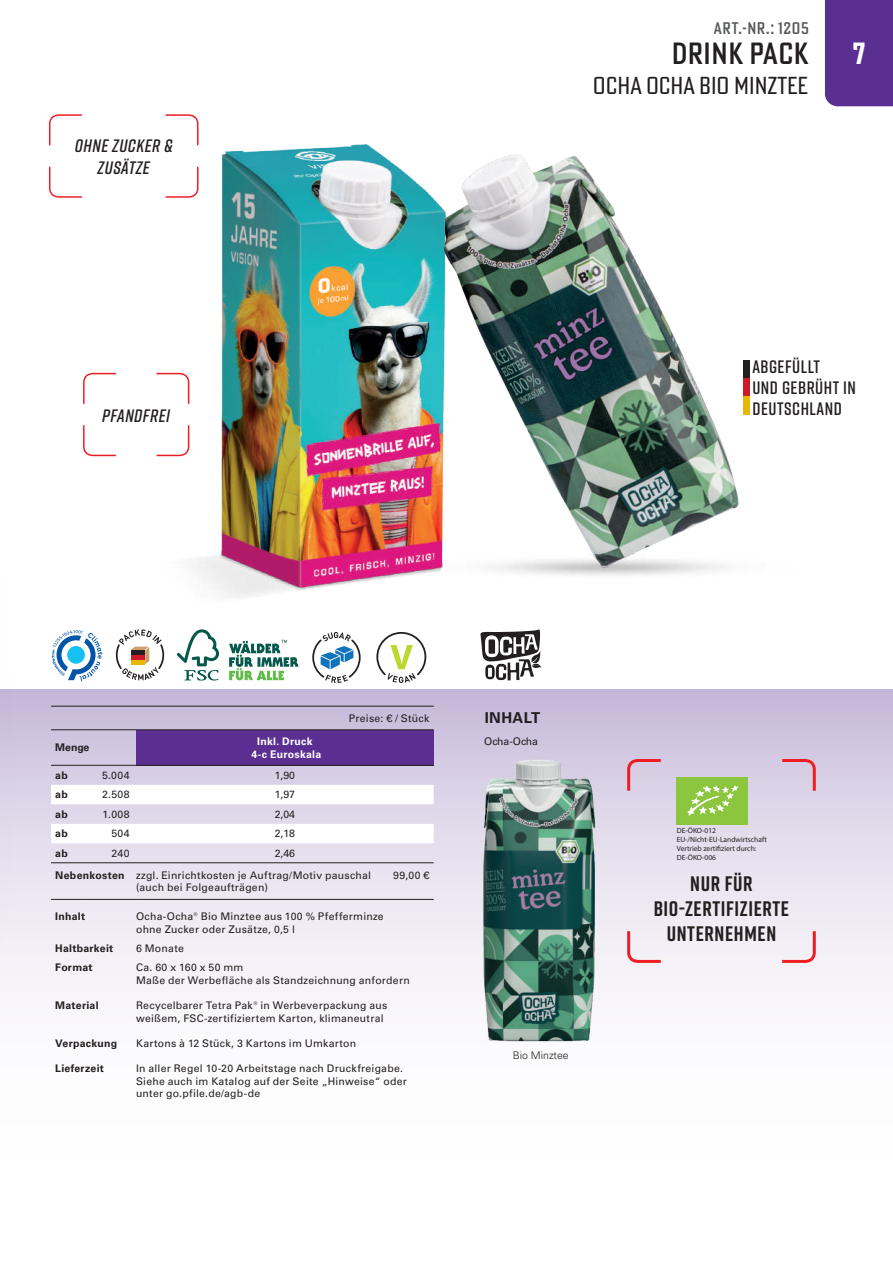
<style>
.page{position:relative;width:893px;height:1263px;background:#fff}
.page>*{position:absolute;margin:0;border:0;box-sizing:border-box;transform-origin:0 0}
.t1{font:500 30px "Poster Gothic Cond ATF";letter-spacing:.02em;color:#231f20}
.t2{font:700 30px "Poster Gothic Ex Cond ATF";color:#fff}
.t3{font:24px "Poster Gothic Cond ATF";color:#231f20}
.t4{font:700 21px/25.2px "Rift";letter-spacing:.03em;color:#231f20;text-align:center}
.t5{font:600 18px/21px "Rift";letter-spacing:.03em;color:#231f20}
.t6{font:italic 600 18px/21.6px "Rift";letter-spacing:.03em;color:#231f20;text-align:center}
.t7{font:500 16.5px "Poster Gothic Cond ATF";letter-spacing:.04em;color:#57585a}
.t8{font:700 15px "Univers LT Pro 65";letter-spacing:.025em;color:#231f20}
.t9{font:10.5px/12.6px "Univers LT Pro 55 Roman";letter-spacing:.02em;color:#231f20}
.t10{font:700 10.5px "Univers LT Pro 65";letter-spacing:.025em;color:#231f20}
.t11{font:700 10.5px/12.6px "Univers LT Pro 65";letter-spacing:.025em;color:#fff;text-align:center}
.t12{font:300 10.5px "Univers LT Pro 45";color:#231f20}
.t13{font:10.5px "Univers LT Pro 55 Roman";color:#231f20}
.t14{font:7.5px/9px "Myriad Pro";color:#231f20}
.s1{font-family:"Univers LT Pro 65";font-weight:700}
</style>
<div class="page">
<div style="left:825px;top:0;width:68px;height:89px;background:#5b2e91"></div>
<div style="left:0;top:689px;width:893px;height:531px;background:linear-gradient(to bottom,#d0c5df,#fff)"></div>
<svg style="left:56px;top:659px;width:45px;height:22px"></svg>
<svg style="left:116px;top:659px;width:48px;height:21px"></svg>
<svg style="left:181px;top:659px;width:38px;height:21px"></svg>
<svg style="left:229px;top:659px;width:70px;height:21px"></svg>
<img style="left:56px;top:629px;width:371px;height:30px">
<img style="left:192px;top:89px;width:701px;height:509px">
<svg style="left:83px;top:372px;width:33px;height:32px"></svg>
<svg style="left:156px;top:425px;width:34px;height:32px"></svg>
<svg style="left:156px;top:372px;width:34px;height:32px"></svg>
<svg style="left:83px;top:425px;width:33px;height:32px"></svg>
<img style="left:481px;top:758px;width:115px;height:285px">
<div style="left:0;top:0;width:56px;height:1263px;background:#231f20;opacity:.3"></div>
<div style="left:676px;top:777px;width:72px;height:48px;background:#8bc63e"></div>
<svg style="left:688px;top:785px;width:49px;height:30px"></svg>
<svg style="left:779px;top:928px;width:39px;height:36px"></svg>
<svg style="left:779px;top:757px;width:39px;height:37px"></svg>
<svg style="left:625px;top:757px;width:39px;height:37px"></svg>
<svg style="left:625px;top:928px;width:39px;height:36px"></svg>
<div style="left:743px;top:360px;width:7px;height:19px;background:#231f20"></div>
<div style="left:743px;top:379px;width:7px;height:18px;background:#ce1929"></div>
<div style="left:743px;top:397px;width:7px;height:18px;background:#e8b809"></div>
<svg style="left:48px;top:114px;width:34px;height:33px"></svg>
<svg style="left:165px;top:165px;width:35px;height:33px"></svg>
<svg style="left:165px;top:114px;width:35px;height:33px"></svg>
<svg style="left:48px;top:165px;width:34px;height:33px"></svg>
<div style="left:136px;top:730px;width:298px;height:35px;background:#5b2e91"></div>
<svg style="left:51px;top:785px;width:383px;height:58px"></svg>
<hr style="left:136px;top:706px;width:298px;height:1px;background:#231f20">
<hr style="left:136px;top:729px;width:298px;height:1px;background:#231f20">
<hr style="left:136px;top:765px;width:298px;height:1px;background:#231f20">
<hr style="left:136px;top:899px;width:298px;height:1px;background:#231f20">
<hr style="left:51px;top:899px;width:35px;height:1px;background:#231f20">
<hr style="left:86px;top:899px;width:50px;height:1px;background:#231f20">
<hr style="left:51px;top:765px;width:35px;height:1px;background:#231f20">
<hr style="left:86px;top:765px;width:50px;height:1px;background:#231f20">
<hr style="left:51px;top:706px;width:35px;height:1px;background:#231f20">
<hr style="left:86px;top:706px;width:50px;height:1px;background:#231f20">
<hr style="left:51px;top:729px;width:35px;height:1px;background:#231f20">
<hr style="left:86px;top:729px;width:50px;height:1px;background:#231f20">
<hr style="left:51px;top:862px;width:35px;height:1px;background:#231f20">
<hr style="left:86px;top:862px;width:50px;height:1px;background:#231f20">
<hr style="left:136px;top:862px;width:298px;height:1px;background:#231f20">
<svg style="left:480px;top:629px;width:61px;height:51px"></svg>
<svg style="left:376px;top:632px;width:50px;height:51px"></svg>
<svg style="left:312px;top:632px;width:49px;height:51px"></svg>
<h3 class="t6" style="left:75px;top:135px;width:99px">OHNE ZUCKER &amp;<br>ZUSÄTZE</h3>
<h3 class="t6" style="left:102px;top:404px;width:69px">PFANDFREI</h3>
<h3 class="t7" style="left:714px;top:17px;width:97px">ART.-NR.: 1205</h3>
<h1 class="t1" style="left:672px;top:34px;width:138px">DRINK PACK</h1>
<h2 class="t3" style="left:593px;top:70px;width:216px">OCHA OCHA BIO MINZTEE</h2>
<h1 class="t2" style="left:853px;top:34px;width:14px">7</h1>
<h3 class="t5" style="left:752px;top:356px;width:105px">ABGEFÜLLT<br>UND GEBRÜHT IN<br>DEUTSCHLAND</h3>
<p class="t9" style="left:349px;top:711px;width:82px">Preise: € / Stück</p>
<p class="t10" style="left:55px;top:740px;width:36px">Menge</p>
<p class="t11" style="left:252px;top:734px;width:71px">Inkl. Druck<br>4-c Euroskala</p>
<p class="t10" style="left:55px;top:768px;width:14px">ab</p>
<p class="t9" style="left:102px;top:768px;width:29px">5.004</p>
<p class="t9" style="left:275px;top:768px;width:22px">1,90</p>
<p class="t10" style="left:55px;top:787px;width:14px">ab</p>
<p class="t9" style="left:102px;top:788px;width:29px">2.508</p>
<p class="t9" style="left:275px;top:788px;width:22px">1,97</p>
<p class="t10" style="left:55px;top:807px;width:14px">ab</p>
<p class="t9" style="left:103px;top:807px;width:29px">1.008</p>
<p class="t9" style="left:275px;top:807px;width:22px">2,04</p>
<p class="t10" style="left:55px;top:826px;width:14px">ab</p>
<p class="t9" style="left:111px;top:827px;width:20px">504</p>
<p class="t9" style="left:275px;top:827px;width:22px">2,18</p>
<p class="t10" style="left:55px;top:846px;width:14px">ab</p>
<p class="t9" style="left:112px;top:846px;width:20px">240</p>
<p class="t9" style="left:55px;top:841px;width:317px;line-height:22px;text-indent:219px">2,46<br><span class="s1">Nebenkosten</span> zzgl. Einrichtkosten je Auftrag/Motiv pauschal</p>
<p class="t9" style="left:136px;top:880px;width:133px">(auch bei Folgeaufträgen)</p>
<p class="t9" style="left:393px;top:868px;width:38px">99,00 €</p>
<p class="t10" style="left:55px;top:909px;width:31px">Inhalt</p>
<p class="t9" style="left:136px;top:910px;width:249px">Ocha-Ocha® Bio Minztee aus 100 % Pfefferminze ohne Zucker oder Zusätze, 0,5 l</p>
<p class="t10" style="left:55px;top:940px;width:60px">Haltbarkeit</p>
<p class="t9" style="left:136px;top:941px;width:49px">6 Monate</p>
<p class="t10" style="left:55px;top:960px;width:39px">Format</p>
<p class="t9" style="left:136px;top:961px;width:275px">Ca. 60 x 160 x 50 mm<br>Maße der Werbefläche als Standzeichnung anfordern</p>
<p class="t10" style="left:55px;top:998px;width:45px">Material</p>
<p class="t9" style="left:136px;top:998px;width:253px">Recycelbarer Tetra Pak® in Werbeverpackung aus weißem, FSC-zertifiziertem Karton, klimaneutral</p>
<p class="t10" style="left:55px;top:1036px;width:63px">Verpackung</p>
<p class="t9" style="left:136px;top:1036px;width:222px">Kartons à 12 Stück, 3 Kartons im Umkarton</p>
<p class="t10" style="left:55px;top:1061px;width:50px">Lieferzeit</p>
<p class="t9" style="left:136px;top:1061px;width:272px">In aller Regel 10-20 Arbeitstage nach Druckfreigabe.<br>Siehe auch im Katalog auf der Seite „Hinweise“ oder unter go.pfile.de/agb-de</p>
<h3 class="t8" style="left:485px;top:707px;width:57px">INHALT</h3>
<p class="t13" style="left:484px;top:734px;width:55px">Ocha-Ocha</p>
<p class="t12" style="left:513px;top:1049px;width:58px">Bio Minztee</p>
<p class="t14" style="left:677px;top:826px;width:92px">DE-ÖKO-012<br>EU-/Nicht-EU-Landwirtschaft<br>Vertrieb zertifiziert durch:<br>DE-ÖKO-006</p>
<h3 class="t4" style="left:654px;top:870px;width:137px">NUR FÜR<br>BIO-ZERTIFIZIERTE<br>UNTERNEHMEN</h3>
</div>
